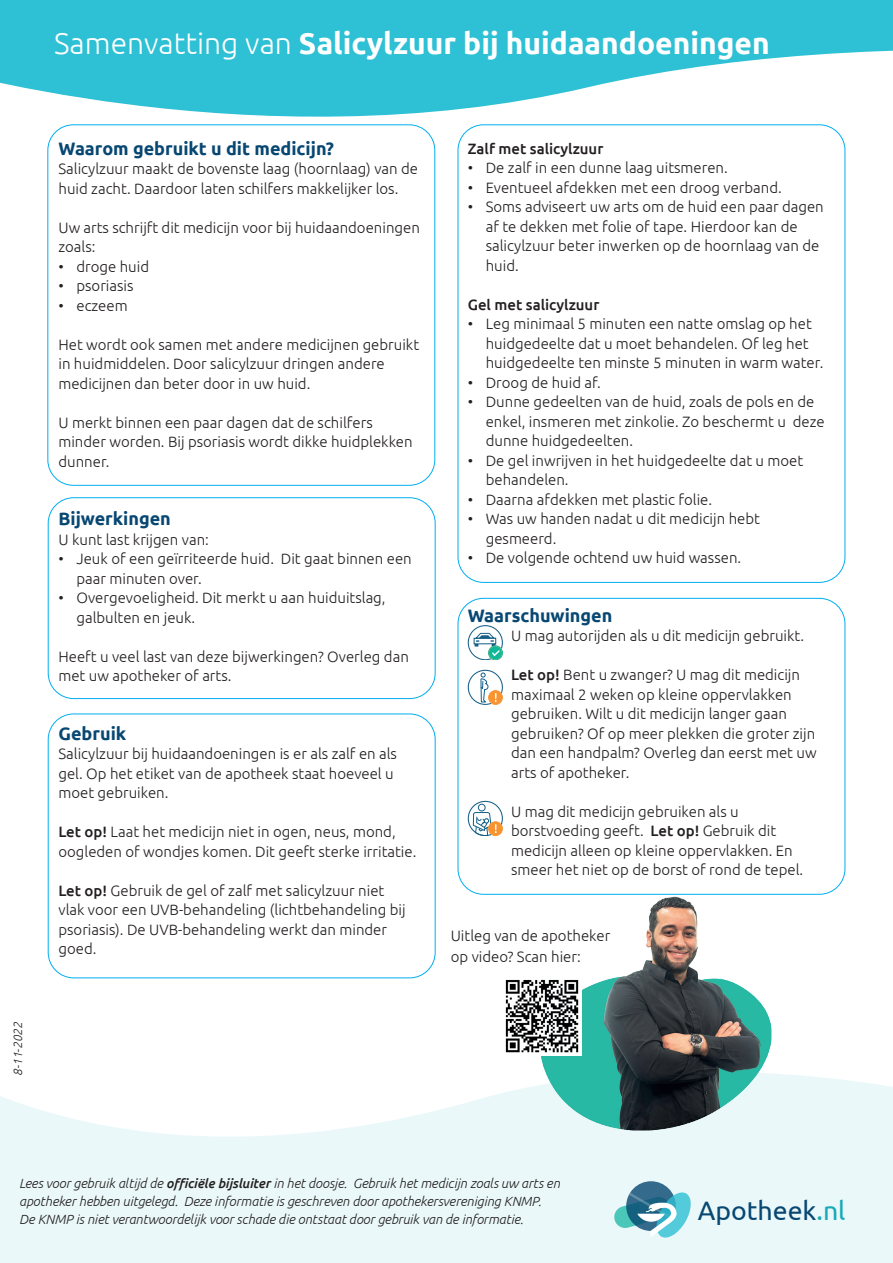
<style>
.page{position:relative;width:893px;height:1263px;background:#fff}
.page>*{position:absolute;margin:0;border:0;box-sizing:border-box;transform-origin:0 0}
.t1{font:700 30px "Ubuntu";color:#fff}
.t2{font:26.7px "Ubuntu";color:#074771}
.t3{font:700 18px "Ubuntu";color:#074772}
.t4{font:300 15px/19.5px "Ubuntu";color:#231f20}
.t5{font:500 15px "Ubuntu";color:#231f20}
.t6{font:italic 300 13.35px/18px "Ubuntu";letter-spacing:-.005em;color:#231f20}
.t7{font:italic 300 12px "Ubuntu";color:#231f20}
.s1{font-weight:300}
.s2{font-weight:500}
.s3{color:#17aab8}
</style>
<div class="page">
<svg style="left:0;top:1074px;width:893px;height:189px;fill:#eaf8fa"></svg>
<svg style="left:0;top:0;width:893px;height:165px;fill:#2ec0d4"></svg>
<svg style="left:626px;top:1181px;width:50px;height:50px"></svg>
<svg style="left:614px;top:1192px;width:77px;height:45px;background:#81becb"></svg>
<div style="left:48px;top:497px;width:387px;height:202px;border:1px solid #00aeef;border-radius:26px"></div>
<div style="left:48px;top:714px;width:387px;height:264px;border:1px solid #00aeef;border-radius:26px"></div>
<div style="left:458px;top:125px;width:387px;height:457px;background:#fff;border-radius:26px"></div>
<div style="left:48px;top:125px;width:387px;height:360px;background:#fff;border-radius:26px"></div>
<svg style="left:468px;top:625px;width:35px;height:35px"></svg>
<svg style="left:468px;top:801px;width:35px;height:35px"></svg>
<svg style="left:468px;top:670px;width:35px;height:35px"></svg>
<img style="left:527px;top:893px;width:250px;height:244px">
<img style="left:505px;top:976px;width:77px;height:80px">
<h1 class="t1" style="left:54px;top:25px;width:717px"><span class="s1">Samenvatting van</span> Salicylzuur bij huidaandoeningen</h1>
<p class="t7" style="left:11px;top:1076px;width:56px;rotate:-90deg">8-11-2022</p>
<p class="t3" style="left:58px;top:137px;width:277px">Waarom gebruikt u dit medicijn?</p>
<p class="t4" style="left:58px;top:159px;width:361px">Salicylzuur maakt de bovenste laag (hoornlaag) van de huid zacht. Daardoor laten schilfers makkelijker los.</p>
<p class="t4" style="left:58px;top:217px;width:363px">Uw arts schrijft dit medicijn voor bij huidaandoeningen zoals:</p>
<p class="t4" style="left:58px;top:256px;width:92px">• droge huid</p>
<p class="t4" style="left:58px;top:276px;width:77px">• psoriasis</p>
<p class="t4" style="left:58px;top:295px;width:71px">• eczeem</p>
<p class="t4" style="left:58px;top:334px;width:362px">Het wordt ook samen met andere medicijnen gebruikt in huidmiddelen. Door salicylzuur dringen andere medicijnen dan beter door in uw huid.</p>
<p class="t4" style="left:58px;top:412px;width:356px">U merkt binnen een paar dagen dat de schilfers minder worden. Bij psoriasis wordt dikke huidplekken dunner.</p>
<p class="t3" style="left:58px;top:508px;width:114px">Bijwerkingen</p>
<p class="t4" style="left:58px;top:529px;width:152px">U kunt last krijgen van:</p>
<p class="t4" style="left:76px;top:549px;width:337px;text-indent:-18px">• Jeuk of een geïrriteerde huid. Dit gaat binnen een paar minuten over.</p>
<p class="t4" style="left:76px;top:588px;width:311px;text-indent:-18px">• Overgevoeligheid. Dit merkt u aan huiduitslag, galbulten en jeuk.</p>
<p class="t4" style="left:58px;top:646px;width:352px">Heeft u veel last van deze bijwerkingen? Overleg dan met uw apotheker of arts.</p>
<p class="t3" style="left:58px;top:722px;width:69px">Gebruik</p>
<p class="t4" style="left:58px;top:744px;width:340px">Salicylzuur bij huidaandoeningen is er als zalf en als gel. Op het etiket van de apotheek staat hoeveel u moet gebruiken.</p>
<p class="t4" style="left:58px;top:822px;width:359px"><span class="s2">Let op!</span> Laat het medicijn niet in ogen, neus, mond, oogleden of wondjes komen. Dit geeft sterke irritatie.</p>
<p class="t4" style="left:58px;top:880px;width:349px"><span class="s2">Let op!</span> Gebruik de gel of zalf met salicylzuur niet vlak voor een UVB-behandeling (lichtbehandeling bij psoriasis). De UVB-behandeling werkt dan minder goed.</p>
<p class="t5" style="left:468px;top:139px;width:137px">Zalf met salicylzuur</p>
<p class="t4" style="left:468px;top:158px;width:262px">• De zalf in een dunne laag uitsmeren.</p>
<p class="t4" style="left:468px;top:177px;width:316px">• Eventueel afdekken met een droog verband.</p>
<p class="t4" style="left:486px;top:197px;width:340px;text-indent:-18px">• Soms adviseert uw arts om de huid een paar dagen af te dekken met folie of tape. Hierdoor kan de salicylzuur beter inwerken op de hoornlaag van de huid.</p>
<p class="t5" style="left:468px;top:295px;width:133px">Gel met salicylzuur</p>
<p class="t4" style="left:486px;top:314px;width:339px;text-indent:-18px">• Leg minimaal 5 minuten een natte omslag op het huidgedeelte dat u moet behandelen. Of leg het huidgedeelte ten minste 5 minuten in warm water.</p>
<p class="t4" style="left:468px;top:372px;width:135px">• Droog de huid af.</p>
<p class="t4" style="left:486px;top:392px;width:340px;text-indent:-18px">• Dunne gedeelten van de huid, zoals de pols en de enkel, insmeren met zinkolie. Zo beschermt u deze dunne huidgedeelten.</p>
<p class="t4" style="left:486px;top:450px;width:319px;text-indent:-18px">• De gel inwrijven in het huidgedeelte dat u moet behandelen.</p>
<p class="t4" style="left:468px;top:489px;width:246px">• Daarna afdekken met plastic folie.</p>
<p class="t4" style="left:486px;top:509px;width:276px;text-indent:-18px">• Was uw handen nadat u dit medicijn hebt gesmeerd.</p>
<p class="t4" style="left:468px;top:548px;width:275px">• De volgende ochtend uw huid wassen.</p>
<p class="t3" style="left:468px;top:604px;width:146px">Waarschuwingen</p>
<p class="t4" style="left:511px;top:626px;width:295px">U mag autorijden als u dit medicijn gebruikt.</p>
<p class="t4" style="left:511px;top:665px;width:307px"><span class="s2">Let op!</span> Bent u zwanger? U mag dit medicijn maximaal 2 weken op kleine oppervlakken gebruiken. Wilt u dit medicijn langer gaan gebruiken? Of op meer plekken die groter zijn dan een handpalm? Overleg dan eerst met uw arts of apotheker.</p>
<p class="t4" style="left:511px;top:801px;width:294px">U mag dit medicijn gebruiken als u borstvoeding geeft. <span class="s2">Let op!</span> Gebruik dit medicijn alleen op kleine oppervlakken. En smeer het niet op de borst of rond de tepel.</p>
<p class="t4" style="left:451px;top:925px;width:161px;line-height:21px">Uitleg van de apotheker op video? Scan hier:</p>
<p class="t6" style="left:19px;top:1174px;width:542px">Lees voor gebruik altijd de <span class="s2">officiële bijsluiter</span> in het doosje. Gebruik het medicijn zoals uw arts en apotheker hebben uitgelegd. Deze informatie is geschreven door apothekersvereniging KNMP.<br>De KNMP is niet verantwoordelijk voor schade die ontstaat door gebruik van de informatie.</p>
<h2 class="t2" style="left:698px;top:1194px;width:149px">Apotheek<span class="s3">.nl</span></h2>
</div>
